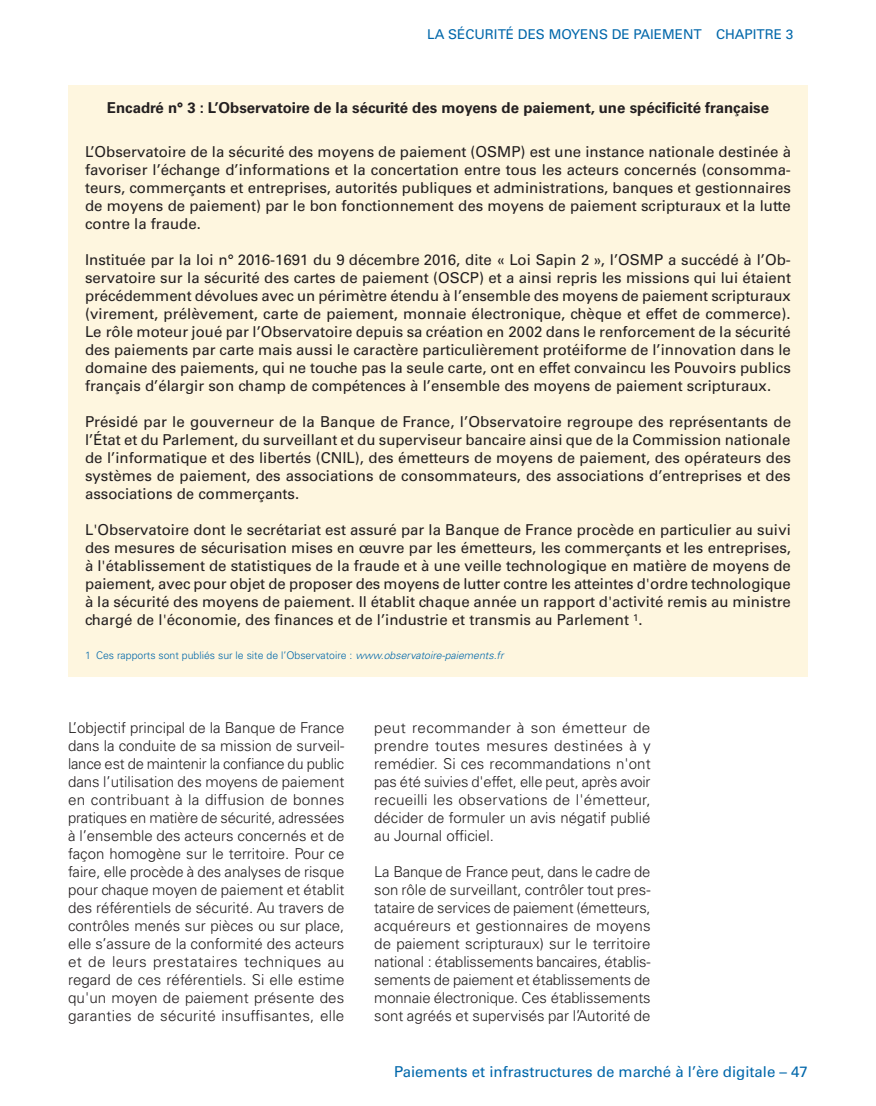
<style>
.page{position:relative;width:876px;height:1106px;background:#fff}
.page>*{position:absolute;margin:0;border:0;box-sizing:border-box;transform-origin:0 0}
.t1{font:15px/18px "Univers LT Std";color:#231f20;text-align:justify}
.t2{font:300 15px/18px "Univers LT Std";color:#231f20;text-align:justify}
.t3{font:700 15px "Univers LT Std";color:#231f20}
.t4{font:15px "Univers LT Std";color:#0067aa}
.t5{font:13.5px "Univers LT Std";color:#0067aa}
.t6{font:300 10.5px "Univers LT Std";color:#0067aa}
.s1{font-style:italic}
</style>
<div class="page">
<div style="left:68px;top:85px;width:740px;height:591px;background:#fef6df"></div>
<p class="t5" style="left:427px;top:26px;width:368px">La sécurité des moyens de paiement Chapitre 3</p>
<p class="t3" style="left:107px;top:99px;width:664px">Encadré n° 3 : L’Observatoire de la sécurité des moyens de paiement, une spécificité française</p>
<p class="t1" style="left:85px;top:143px;width:403px">L’Observatoire de la sécurité des moyens de paiement (OSM</p>
<p class="t1" style="left:85px;top:143px;width:707px;text-indent:426px">P) est une instance nationale destinée à favoriser l’échange d’informations et la concertation entre tous les acteurs concernés (consomma‑ teurs, commerçants et entreprises, autorités publiques et administrations, banques et gestionnaires de moyens de paiement) par le bon fonctionnement des moyens de paiement scripturaux et la lutte contre la fraude.</p>
<p class="t1" style="left:85px;top:251px;width:546px">I nstituée par la loi n° 2016‑1691 du 9 décembre 2016, dite « Loi Sapin 2 », l’OSM</p>
<p class="t1" style="left:85px;top:251px;width:707px;text-indent:569px">P a succédé à l’Ob‑ servatoire sur la sécurité des cartes de paiement (OSCP) et a ainsi repris les missions qui lui étaient précédemment dévolues avec un périmètre étendu à l’ensemble des moyens de paiement scripturaux (virement, prélèvement, carte de paiement, monnaie électronique, chèque et effet de commerce).<br>Le rôle moteur joué par l’Observatoire depuis sa création en 2002 dans le renforcement de la sécurité des paiements par carte mais aussi le caractère particulièrement protéiforme de l’innovation dans le domaine des paiements, qui ne touche pas la seule carte, ont en effet convaincu les Pouvoirs publics français d’élargir son champ de compétences à l’ensemble des moyens de paiement scripturaux.</p>
<p class="t1" style="left:85px;top:413px;width:707px">Présidé par le gouverneur de la Banque de France, l’Observatoire regroupe des représentants de l’État et du Parlement, du surveillant et du superviseur bancaire ainsi que de la Commission nationale de l’informatique et des libertés (CNI L), des émetteurs de moyens de paiement, des opérateurs des systèmes de paiement, des associations de consommateurs, des associations d’entreprises et des associations de commerçants.</p>
<p class="t1" style="left:85px;top:521px;width:707px">L'Observatoire dont le secrétariat est assuré par la Banque de France procède en particulier au suivi des mesures de sécurisation mises en œuvre par les émetteurs, les commerçants et les entreprises, à l'établissement de statistiques de la fraude et à une veille technologique en matière de moyens de paiement, avec pour objet de proposer des moyens de lutter contre les atteintes d'ordre technologique à la sécurité des moyens de paiement. I l établit chaque année un rapport d'activité remis au ministre chargé de l'économie, des finances et de l’industrie et transmis au Parlement <sup>1</sup>.</p>
<p class="t6" style="left:85px;top:649px;width:420px">1 Ces rapports sont publiés sur le site de l’Observatoire : <span class="s1">www.observatoire-paiements.fr</span></p>
<p class="t2" style="left:68px;top:719px;width:278px">L’objectif principal de la Banque de France dans la conduite de sa mission de surveil‑ lance est de maintenir la confiance du public dans l’utilisation des moyens de paiement en contribuant à la diffusion de bonnes pratiques en matière de sécurité, adressées à l’ensemble des acteurs concernés et de façon homogène sur le territoire. Pour ce faire, elle procède à des analyses de risque pour chaque moyen de paiement et établit des référentiels de sécurité. Au travers de contrôles menés sur pièces ou sur place, elle s’assure de la conformité des acteurs et de leurs prestataires techniques au regard de ces référentiels. Si elle estime qu'un moyen de paiement présente des garanties de sécurité insuffisantes, elle</p>
<p class="t2" style="left:374px;top:719px;width:278px">peut recommander à son émetteur de prendre toutes mesures destinées à y remédier. Si ces recommandations n'ont pas été suivies d'effet, elle peut, après avoir recueilli les observations de l'émetteur, décider de formuler un avis négatif publié au Journal officiel.</p>
<p class="t2" style="left:374px;top:863px;width:278px">La Banque de France peut, dans le cadre de son rôle de surveillant, contrôler tout pres‑ tataire de services de paiement (émetteurs, acquéreurs et gestionnaires de moyens de paiement scripturaux) sur le territoire national : établissements bancaires, établis‑ sements de paiement et établissements de monnaie électronique. Ces établissements sont agréés et supervisés par l’Autorité de</p>
<p class="t4" style="left:394px;top:1063px;width:415px">Paiements et infrastructures de marché à l’ère digitale – 47</p>
</div>
